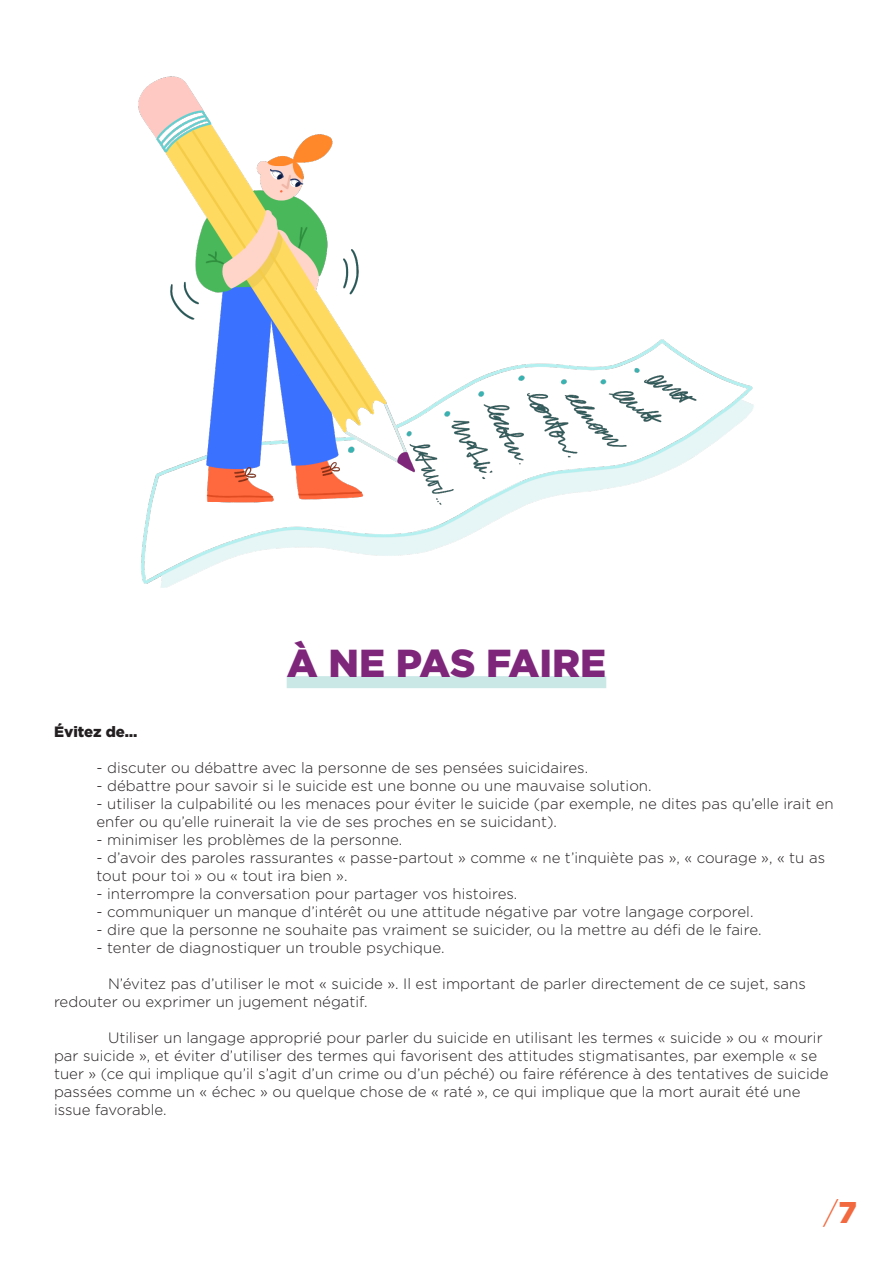
<style>
.page{position:relative;width:893px;height:1263px;background:#fff}
.page>*{position:absolute;margin:0;border:0;box-sizing:border-box;transform-origin:0 0}
.t1{font:900 39px "Gotham";color:#7d267a}
.t2{font:300 30px "Gotham";color:#f2693f}
.t3{font:300 15px/18px "Gotham";color:#231f20}
.t4{font:900 15px "Gotham";color:#231f20}
.s1{font-weight:900}
</style>
<div class="page">
<img style="left:138px;top:76px;width:616px;height:511px">
<div style="left:287px;top:676px;width:319px;height:12px;background:#c9e8e6"></div>
<p class="t1" style="left:287px;top:641px;width:321px">À NE PAS FAIRE</p>
<p class="t4" style="left:54px;top:723px;width:85px">Évitez de…</p>
<p class="t3" style="left:97px;top:758px;width:493px">- discuter ou débattre avec la personne de ses pensées suicidaires.</p>
<p class="t3" style="left:97px;top:776px;width:557px">- débattre pour savoir si le suicide est une bonne ou une mauvaise solution.</p>
<p class="t3" style="left:97px;top:794px;width:739px">- utiliser la culpabilité ou les menaces pour éviter le suicide (par exemple, ne dites pas qu’elle irait en enfer ou qu’elle ruinerait la vie de ses proches en se suicidant).</p>
<p class="t3" style="left:97px;top:830px;width:307px">- minimiser les problèmes de la personne.</p>
<p class="t3" style="left:97px;top:848px;width:730px">- d’avoir des paroles rassurantes « passe-partout » comme « ne t’inquiète pas », « courage », « tu as tout pour toi » ou « tout ira bien ».</p>
<p class="t3" style="left:97px;top:884px;width:422px">- interrompre la conversation pour partager vos histoires.</p>
<p class="t3" style="left:97px;top:902px;width:658px">- communiquer un manque d’intérêt ou une attitude négative par votre langage corporel.</p>
<p class="t3" style="left:97px;top:920px;width:666px">- dire que la personne ne souhaite pas vraiment se suicider, ou la mettre au défi de le faire.</p>
<p class="t3" style="left:97px;top:938px;width:349px">- tenter de diagnostiquer un trouble psychique.</p>
<p class="t3" style="left:54px;top:974px;width:753px;text-indent:54px">N’évitez pas d’utiliser le mot « suicide ». Il est important de parler directement de ce sujet, sans redouter ou exprimer un jugement négatif.</p>
<p class="t3" style="left:54px;top:1028px;width:776px;text-indent:54px">Utiliser un langage approprié pour parler du suicide en utilisant les termes « suicide » ou « mourir par suicide », et éviter d’utiliser des termes qui favorisent des attitudes stigmatisantes, par exemple « se tuer » (ce qui implique qu’il s’agit d’un crime ou d’un péché) ou faire référence à des tentatives de suicide passées comme un « échec » ou quelque chose de « raté », ce qui implique que la mort aurait été une issue favorable.</p>
<h2 class="t2" style="left:823px;top:1193px;width:35px">/<span class="s1">7</span></h2>
</div>
